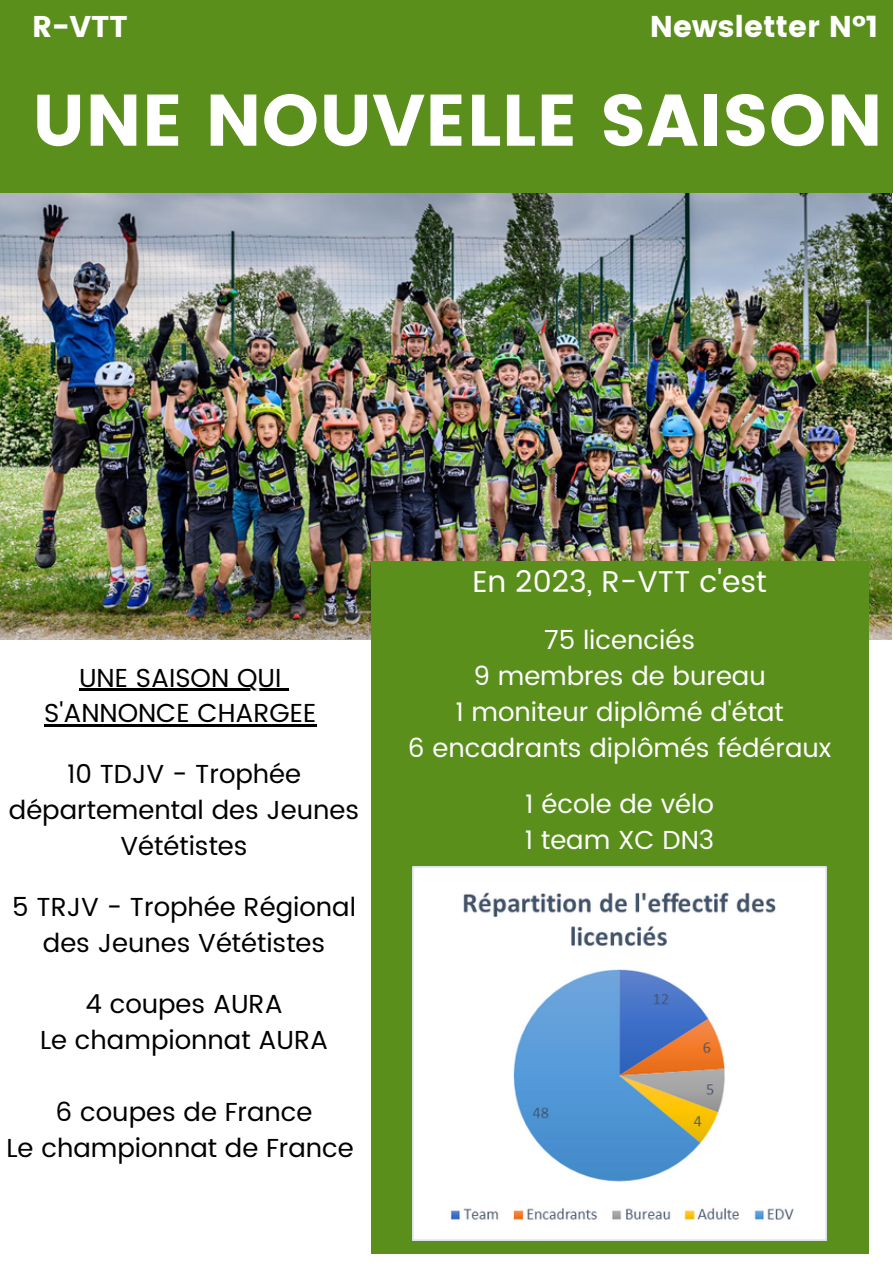
<style>
.page{position:relative;width:893px;height:1264px;background:#fff}
.page>*{position:absolute;margin:0;border:0;box-sizing:border-box;transform-origin:0 0}
.t1{font:72.75px "Poppins";color:#fff}
.t2{font:30px "Poppins";color:#fff}
.t3{font:30px "Poppins";color:#fff}
.t4{font:26.1px/36px "Poppins";color:#000;text-align:center}
.t5{font:26.1px "Poppins";color:#fff}
</style>
<div class="page">
<img style="left:0;top:193px;width:891px;height:446px">
<div style="left:0;top:0;width:892px;height:193px;background:#5a8f1c"></div>
<div style="left:371px;top:561px;width:497px;height:692px;background:#5a8f1c"></div>
<img style="left:412px;top:866px;width:414px;height:374px">
<hr style="left:79px;top:688px;width:202px;height:3px;background:#000">
<svg style="left:281px;top:688px;width:8px;height:3px"></svg>
<hr style="left:44px;top:724px;width:272px;height:3px;background:#000">
<p class="t2" style="left:32px;top:9px;width:97px">R-VTT</p>
<p class="t2" style="left:649px;top:9px;width:230px">Newsletter N°1</p>
<p class="t1" style="left:32px;top:78px;width:852px">UNE NOUVELLE SAISON</p>
<p class="t4" style="left:79px;top:659px;width:204px">UNE SAISON QUI</p>
<p class="t4" style="left:44px;top:695px;width:273px">S'ANNONCE CHARGEE</p>
<p class="t4" style="left:9px;top:756px;width:352px">10 TDJV - Trophée départemental des Jeunes<br>Vététistes</p>
<p class="t4" style="left:12px;top:888px;width:345px">5 TRJV - Trophée Régional des Jeunes Vététistes</p>
<p class="t4" style="left:85px;top:985px;width:199px">4 coupes AURA</p>
<p class="t4" style="left:40px;top:1021px;width:289px">Le championnat AURA</p>
<p class="t4" style="left:56px;top:1093px;width:258px">6 coupes de France</p>
<p class="t4" style="left:6px;top:1129px;width:349px">Le championnat de France</p>
<p class="t3" style="left:472px;top:563px;width:296px">En 2023, R-VTT c'est</p>
<p class="t5" style="left:544px;top:624px;width:152px">75 licenciés</p>
<p class="t5" style="left:473px;top:660px;width:294px">9 membres de bureau</p>
<p class="t5" style="left:455px;top:696px;width:330px">1 moniteur diplômé d'état</p>
<p class="t5" style="left:408px;top:732px;width:425px">6 encadrants diplômés fédéraux</p>
<p class="t5" style="left:525px;top:788px;width:190px">1 école de vélo</p>
<p class="t5" style="left:525px;top:824px;width:191px">1 team XC DN3</p>
</div>
